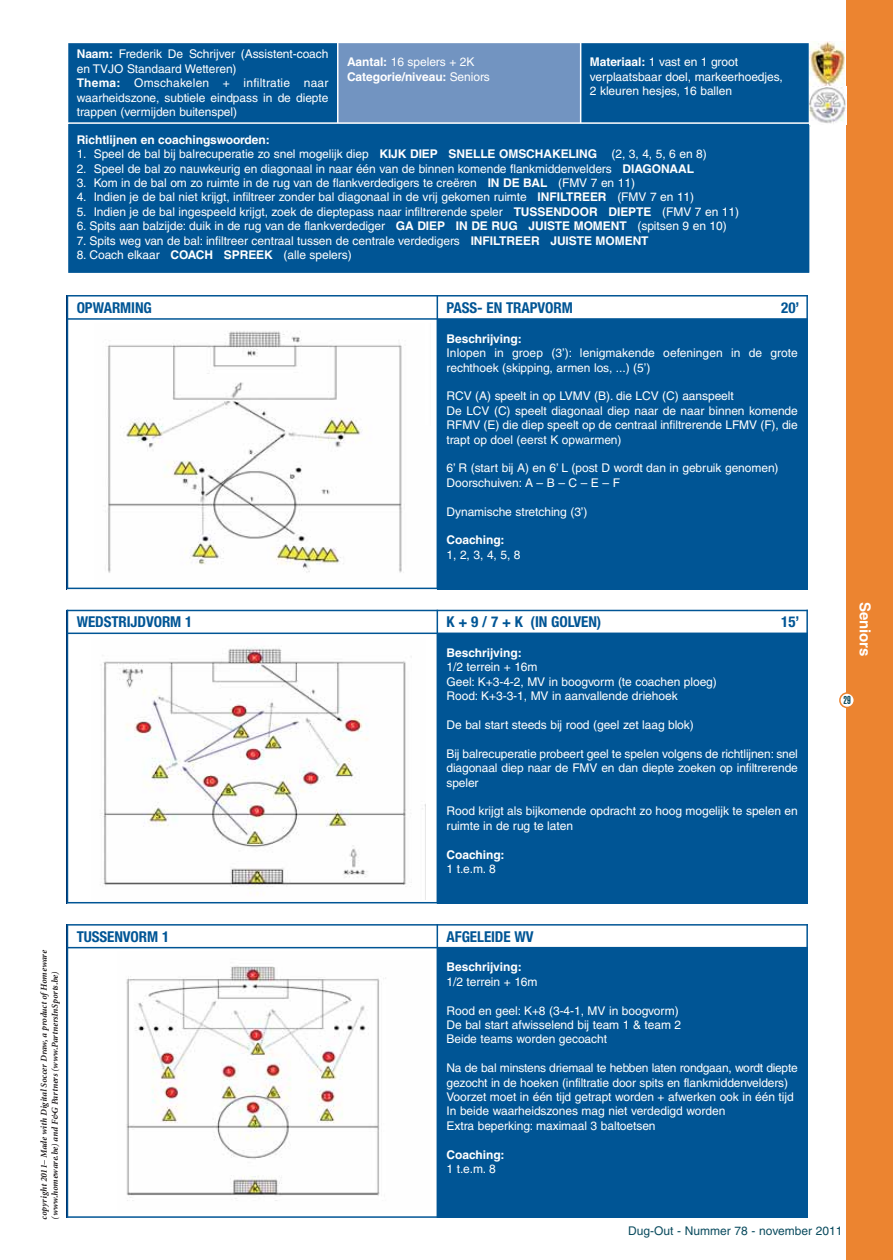
<style>
.page{position:relative;width:893px;height:1260px;background:#fff}
.page>*{position:absolute;margin:0;border:0;box-sizing:border-box;transform-origin:0 0}
.t1{font:700 condensed 15px "Helvetica Neue";letter-spacing:-.005em;color:#005595}
.t2{font:700 15px "Helvetica";letter-spacing:-.005em;color:#fff}
.t3{font:12px/14.4px "Helvetica";letter-spacing:-.005em;color:#fff}
.t4{font:700 12px/14.4px "Helvetica";letter-spacing:-.005em;color:#fff}
.t5{font:12px "Helvetica";color:#0b4c5f}
.t6{font:900 extra-condensed 11.25px "Helvetica";color:#0b4c5f}
.t7{font:italic 700 9px/11.2px "Minion";color:#231f20}
.s1{font-weight:700}
.s2{font-weight:400}
</style>
<div class="page">
<div style="left:67px;top:42px;width:271px;height:85px;background:#005595"></div>
<div style="left:338px;top:42px;width:243px;height:85px;background:#7294c1"></div>
<div style="left:581px;top:42px;width:229px;height:85px;background:#005595"></div>
<hr style="left:67px;top:42px;width:1px;height:85px;background:#fff">
<hr style="left:337px;top:42px;width:1px;height:85px;background:#fff">
<hr style="left:580px;top:42px;width:1px;height:85px;background:#fff">
<hr style="left:809px;top:42px;width:1px;height:85px;background:#fff">
<hr style="left:67px;top:42px;width:743px;height:1px;background:#fff">
<div style="left:67px;top:123px;width:743px;height:151px;background:#005595"></div>
<div style="left:67px;top:122px;width:744px;height:152px;border:2px solid #fff"></div>
<div style="left:847px;top:0;width:46px;height:1260px;background:#ec8430"></div>
<svg style="left:839px;top:692px;width:15px;height:16px"></svg>
<img style="left:810px;top:41px;width:34px;height:46px">
<div style="left:437px;top:319px;width:371px;height:270px;background:#005595"></div>
<hr style="left:67px;top:295px;width:1px;height:294px;background:#005595">
<hr style="left:437px;top:295px;width:1px;height:294px;background:#005595">
<hr style="left:806px;top:295px;width:2px;height:294px;background:#005595">
<hr style="left:67px;top:295px;width:741px;height:1px;background:#005595">
<hr style="left:67px;top:318px;width:741px;height:2px;background:#005595">
<hr style="left:67px;top:588px;width:741px;height:1px;background:#005595">
<div style="left:437px;top:633px;width:371px;height:270px;background:#005595"></div>
<hr style="left:67px;top:610px;width:1px;height:293px;background:#005595">
<hr style="left:437px;top:610px;width:1px;height:293px;background:#005595">
<hr style="left:806px;top:610px;width:2px;height:293px;background:#005595">
<hr style="left:67px;top:610px;width:741px;height:1px;background:#005595">
<hr style="left:67px;top:632px;width:741px;height:2px;background:#005595">
<hr style="left:67px;top:902px;width:741px;height:1px;background:#005595">
<img style="left:809px;top:87px;width:37px;height:38px">
<div style="left:437px;top:948px;width:371px;height:270px;background:#005595"></div>
<hr style="left:67px;top:924px;width:1px;height:294px;background:#005595">
<hr style="left:437px;top:924px;width:1px;height:294px;background:#005595">
<hr style="left:806px;top:924px;width:2px;height:294px;background:#005595">
<hr style="left:67px;top:924px;width:741px;height:1px;background:#005595">
<hr style="left:67px;top:947px;width:741px;height:1px;background:#005595">
<hr style="left:67px;top:1216px;width:741px;height:2px;background:#005595">
<img style="left:107px;top:331px;width:295px;height:242px">
<img style="left:101px;top:647px;width:325px;height:252px">
<img style="left:126px;top:966px;width:260px;height:235px">
<p class="t3" style="left:77px;top:48px;width:253px"><span class="s1">Naam:</span> Frederik De Schrijver (Assistent-coach en TVJO Standaard Wetteren)<br><span class="s1">Thema:</span> Omschakelen + infiltratie naar waarheidszone, subtiele eindpass in de diepte trappen (vermijden buitenspel)</p>
<p class="t4" style="left:347px;top:56px;width:144px">Aantal: <span class="s2">16 spelers + 2K<br></span>Categorie/niveau: <span class="s2">Seniors</span></p>
<p class="t3" style="left:590px;top:56px;width:194px"><span class="s1">Materiaal:</span> 1 vast en 1 groot verplaatsbaar doel, markeerhoedjes,<br>2 kleuren hesjes, 16 ballen</p>
<p class="t4" style="left:77px;top:134px;width:195px">Richtlijnen en coachingswoorden:</p>
<p class="t3" style="left:77px;top:148px;width:632px">1. Speel de bal bij balrecuperatie zo snel mogelijk diep <span class="s1">KIJK DIEP SNELLE OMSCHAKELING</span> (2, 3, 4, 5, 6 en 8)</p>
<p class="t3" style="left:77px;top:162px;width:619px">2. Speel de bal zo nauwkeurig en diagonaal in naar één van de binnen komende flankmiddenvelders <span class="s1">DIAGONAAL</span></p>
<p class="t3" style="left:77px;top:177px;width:560px">3. Kom in de bal om zo ruimte in de rug van de flankverdedigers te creëren <span class="s1">IN DE BAL</span> (FMV 7 en 11)</p>
<p class="t3" style="left:77px;top:191px;width:619px">4. Indien je de bal niet krijgt, infiltreer zonder bal diagonaal in de vrij gekomen ruimte <span class="s1">INFILTREER</span> (FMV 7 en 11)</p>
<p class="t3" style="left:77px;top:206px;width:664px">5. Indien je de bal ingespeeld krijgt, zoek de dieptepass naar infiltrerende speler <span class="s1">TUSSENDOOR DIEPTE</span> (FMV 7 en 11)</p>
<p class="t3" style="left:77px;top:220px;width:651px">6. Spits aan balzijde: duik in de rug van de flankverdediger <span class="s1">GA DIEP IN DE RUG JUISTE MOMENT</span> (spitsen 9 en 10)</p>
<p class="t3" style="left:77px;top:234px;width:573px">7. Spits weg van de bal: infiltreer centraal tussen de centrale verdedigers <span class="s1">INFILTREER JUISTE MOMENT</span></p>
<p class="t3" style="left:77px;top:249px;width:277px">8. Coach elkaar <span class="s1">COACH SPREEK</span> (alle spelers)</p>
<p class="t1" style="left:77px;top:302px;width:77px">OPWARMING</p>
<p class="t1" style="left:447px;top:302px;width:128px">PASS- EN TRAPVORM</p>
<p class="t1" style="left:781px;top:302px;width:20px">20’</p>
<p class="t4" style="left:447px;top:332px;width:77px">Beschrijving:</p>
<p class="t3" style="left:447px;top:347px;width:353px">Inlopen in groep (3’): lenigmakende oefeningen in de grote rechthoek (skipping, armen los, ...) (5’)</p>
<p class="t3" style="left:447px;top:390px;width:353px">RCV (A) speelt in op LVMV (B). die LCV (C) aanspeelt<br>De LCV (C) speelt diagonaal diep naar de naar binnen komende RFMV (E) die diep speelt op de centraal infiltrerende LFMV (F), die trapt op doel (eerst K opwarmen)</p>
<p class="t3" style="left:447px;top:462px;width:334px">6’ R (start bij A) en 6’ L (post D wordt dan in gebruik genomen)<br>Doorschuiven: A – B – C – E – F</p>
<p class="t3" style="left:447px;top:505px;width:142px">Dynamische stretching (3’)</p>
<p class="t4" style="left:447px;top:534px;width:60px">Coaching:</p>
<p class="t3" style="left:447px;top:548px;width:76px">1, 2, 3, 4, 5, 8</p>
<p class="t1" style="left:77px;top:617px;width:117px">WEDSTRIJDVORM 1</p>
<p class="t1" style="left:447px;top:617px;width:156px">K + 9 / 7 + K (IN GOLVEN)</p>
<p class="t1" style="left:781px;top:617px;width:20px">15’</p>
<p class="t4" style="left:447px;top:647px;width:77px">Beschrijving:</p>
<p class="t3" style="left:447px;top:661px;width:272px">1/2 terrein + 16m<br>Geel: K+3-4-2, MV in boogvorm (te coachen ploeg)<br>Rood: K+3-3-1, MV in aanvallende driehoek</p>
<p class="t3" style="left:447px;top:719px;width:249px">De bal start steeds bij rood (geel zet laag blok)</p>
<p class="t3" style="left:447px;top:748px;width:353px;text-align:justify">Bij balrecuperatie probeert geel te spelen volgens de richtlijnen: snel diagonaal diep naar de FMV en dan diepte zoeken op infiltrerende speler</p>
<p class="t3" style="left:447px;top:805px;width:353px">Rood krijgt als bijkomende opdracht zo hoog mogelijk te spelen en ruimte in de rug te laten</p>
<p class="t4" style="left:447px;top:848px;width:60px">Coaching:</p>
<p class="t3" style="left:447px;top:863px;width:51px">1 t.e.m. 8</p>
<p class="t2" style="left:870px;top:602px;width:56px;rotate:90deg">Seniors</p>
<p class="t6" style="left:843px;top:696px;width:9px">29</p>
<p class="t7" style="left:39px;top:1219px;width:271px;rotate:-90deg">copyright 2011– Made with Digital Soccer Draw, a product of Homeware (www.homeware.be) and F&amp;G Partners (www.PartnersInSports.be)</p>
<p class="t1" style="left:77px;top:931px;width:94px">TUSSENVORM 1</p>
<p class="t1" style="left:447px;top:931px;width:89px">AFGELEIDE WV</p>
<p class="t4" style="left:447px;top:961px;width:77px">Beschrijving:</p>
<p class="t3" style="left:447px;top:975px;width:92px">1/2 terrein + 16m</p>
<p class="t3" style="left:447px;top:1004px;width:236px">Rood en geel: K+8 (3-4-1, MV in boogvorm)<br>De bal start afwisselend bij team 1 &amp; team 2<br>Beide teams worden gecoacht</p>
<p class="t3" style="left:447px;top:1062px;width:353px">Na de bal minstens driemaal te hebben laten rondgaan, wordt diepte gezocht in de hoeken (infiltratie door spits en flankmiddenvelders)<br>Voorzet moet in één tijd getrapt worden + afwerken ook in één tijd In beide waarheidszones mag niet verdedigd worden<br>Extra beperking: maximaal 3 baltoetsen</p>
<p class="t4" style="left:447px;top:1148px;width:60px">Coaching:</p>
<p class="t3" style="left:447px;top:1163px;width:51px">1 t.e.m. 8</p>
<p class="t5" style="left:628px;top:1226px;width:216px">Dug-Out - Nummer 78 - november 2011</p>
</div>
